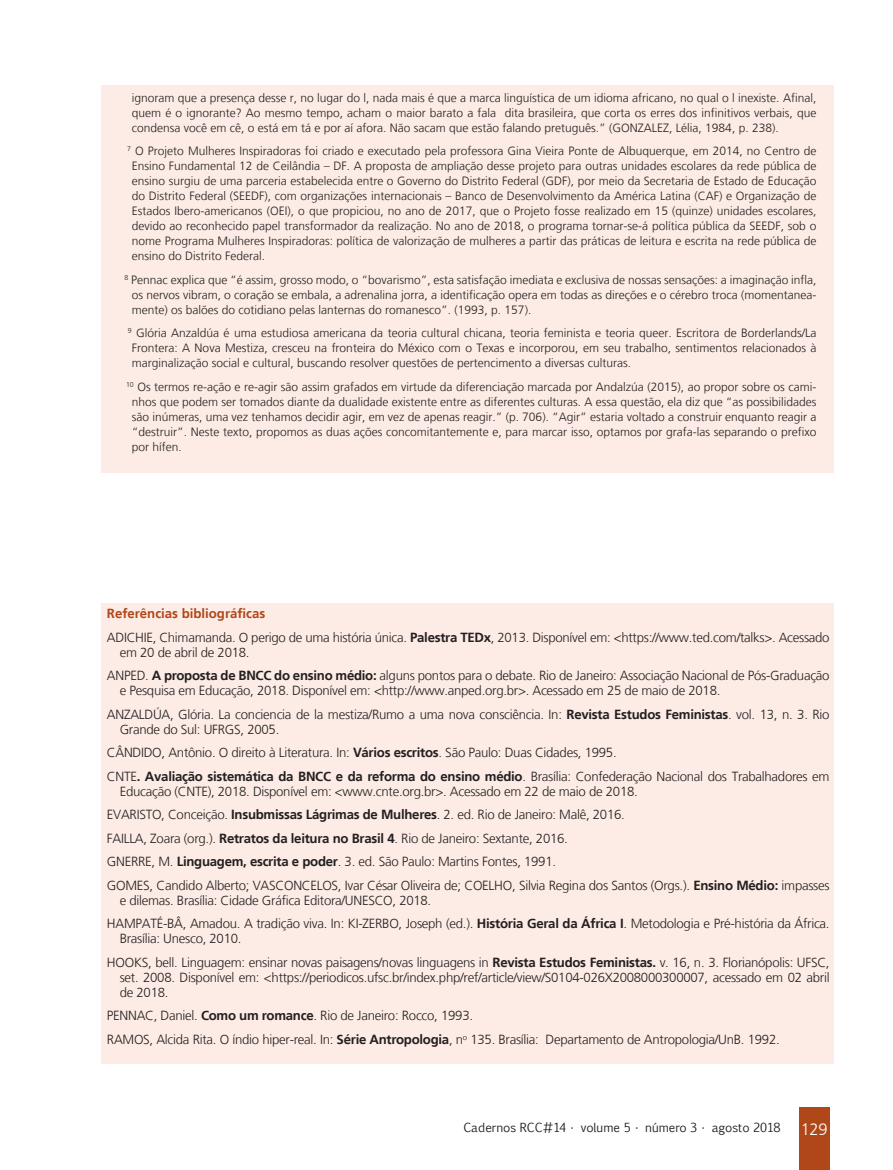
<style>
.page{position:relative;width:893px;height:1170px;background:#fff}
.page>*{position:absolute;margin:0;border:0;box-sizing:border-box;transform-origin:0 0}
.Referências__8_8{font:300 13.2px/15px "Frutiger LT";letter-spacing:-.02em;color:#231f20}
.Subtítulo_LARANJA_DO{font:700 13.2px "Frutiger LT";color:#b04719}
.Notas{font:300 12px/15px "Frutiger LT";color:#231f20;text-align:justify}
.t1{font:12px "Euphemia CAS";color:#231f20}
.s1{font-weight:700}
.s2{font-family:"Frutiger LT";font-weight:300;font-size:16.5px;color:#fff}
</style>
<div class="page">
<div style="left:799px;top:1107px;width:30px;height:62px;background:#b04719"></div>
<div style="left:102px;top:603px;width:732px;height:460px;background:#fdece6"></div>
<div style="left:102px;top:85px;width:732px;height:387px;background:#fdece6"></div>
<p class="Notas" style="left:132px;top:90px;width:686px">ignoram que a presença desse r, no lugar do l, nada mais é que a marca linguística de um idioma africano, no qual o l inexiste. Afinal, quem é o ignorante? Ao mesmo tempo, acham o maior barato a fala dita brasileira, que corta os erres dos infinitivos verbais, que condensa você em cê, o está em tá e por aí afora. Não sacam que estão falando pretuguês.” (GONZALEZ, Lélia, 1984, p. 238).</p>
<p class="Notas" style="left:132px;top:144px;width:686px;text-indent:-5px"><sup>7</sup> O Projeto Mulheres Inspiradoras foi criado e executado pela professora Gina Vieira Ponte de Albuquerque, em 2014, no Centro de Ensino Fundamental 12 de Ceilândia – DF. A proposta de ampliação desse projeto para outras unidades escolares da rede pública de ensino surgiu de uma parceria estabelecida entre o Governo do Distrito Federal (GDF), por meio da Secretaria de Estado de Educação do Distrito Federal (SEEDF), com organizações internacionais – Banco de Desenvolvimento da América Latina (CAF) e Organização de Estados Ibero-americanos (OEI), o que propiciou, no ano de 2017, que o Projeto fosse realizado em 15 (quinze) unidades escolares, devido ao reconhecido papel transformador da realização. No ano de 2018, o programa tornar-se-á política pública da SEEDF, sob o nome Programa Mulheres Inspiradoras: política de valorização de mulheres a partir das práticas de leitura e escrita na rede pública de ensino do Distrito Federal.</p>
<p class="Notas" style="left:132px;top:272px;width:686px;text-indent:-7px"><sup>8</sup> Pennac explica que “é assim, grosso modo, o “bovarismo”, esta satisfação imediata e exclusiva de nossas sensações: a imaginação infla, os nervos vibram, o coração se embala, a adrenalina jorra, a identificação opera em todas as direções e o cérebro troca (momentanea&shy;mente) os balões do cotidiano pelas lanternas do romanesco”. (1993, p. 157).</p>
<p class="Notas" style="left:132px;top:326px;width:686px;text-indent:-4px"><sup>9</sup> Glória Anzaldúa é uma estudiosa americana da teoria cultural chicana, teoria feminista e teoria queer. Escritora de Borderlands/La Frontera: A Nova Mestiza, cresceu na fronteira do México com o Texas e incorporou, em seu trabalho, sentimentos relacionados à marginalização social e cultural, buscando resolver questões de pertencimento a diversas culturas.</p>
<p class="Notas" style="left:132px;top:379px;width:686px;text-indent:-6px"><sup>10</sup> Os termos re-ação e re-agir são assim grafados em virtude da diferenciação marcada por Andalzúa (2015), ao propor sobre os cami&shy;nhos que podem ser tomados diante da dualidade existente entre as diferentes culturas. A essa questão, ela diz que “as possibilidades são inúmeras, uma vez tenhamos decidir agir, em vez de apenas reagir.” (p. 706). “Agir” estaria voltado a construir enquanto reagir a “destruir”. Neste texto, propomos as duas ações concomitantemente e, para marcar isso, optamos por grafa-las separando o prefixo por hífen.</p>
<p class="Subtítulo_LARANJA_DO" style="left:107px;top:605px;width:160px">Referências bibliográficas</p>
<p class="Referências__8_8" style="left:120px;top:629px;width:711px;text-indent:-13px">ADICHIE, Chimamanda. O perigo de uma história única. <span class="s1">Palestra TEDx</span>, 2013. Disponível em: &lt;https://www.ted.com/talks&gt;. Acessado em 20 de abril de 2018.</p>
<p class="Referências__8_8" style="left:120px;top:668px;width:711px;text-indent:-13px">ANPED. <span class="s1">A proposta de BNCC do ensino médio:</span> alguns pontos para o debate. Rio de Janeiro: Associação Nacional de Pós-Graduação e Pesquisa em Educação, 2018. Disponível em: &lt;http://www.anped.org.br&gt;. Acessado em 25 de maio de 2018.</p>
<p class="Referências__8_8" style="left:120px;top:706px;width:711px;text-indent:-13px">ANZALDÚA, Glória. La conciencia de la mestiza/Rumo a uma nova consciência. In: <span class="s1">Revista Estudos Feministas</span>. vol. 13, n. 3. Rio<br>Grande do Sul: UFRGS, 2005.</p>
<p class="Referências__8_8" style="left:107px;top:745px;width:511px">CÂNDIDO, Antônio. O direito à Literatura. In: <span class="s1">Vários escritos</span>. São Paulo: Duas Cidades, 1995.</p>
<p class="Referências__8_8" style="left:120px;top:768px;width:711px;text-indent:-13px">CNTE<span class="s1">. Avaliação sistemática da BNCC e da reforma do ensino médio</span>. Brasília: Confederação Nacional dos Trabalhadores em<br>Educação (CNTE), 2018. Disponível em: &lt;www.cnte.org.br&gt;. Acessado em 22 de maio de 2018.</p>
<p class="Referências__8_8" style="left:107px;top:807px;width:519px">EVARISTO, Conceição. <span class="s1">Insubmissas Lágrimas de Mulheres</span>. 2. ed. Rio de Janeiro: Malê, 2016.</p>
<p class="Referências__8_8" style="left:107px;top:830px;width:462px">FAILLA, Zoara (org.). <span class="s1">Retratos da leitura no Brasil 4</span>. Rio de Janeiro: Sextante, 2016.</p>
<p class="Referências__8_8" style="left:107px;top:854px;width:451px">GNERRE, M. <span class="s1">Linguagem, escrita e poder</span>. 3. ed. São Paulo: Martins Fontes, 1991.</p>
<p class="Referências__8_8" style="left:120px;top:877px;width:711px;text-indent:-13px">GOMES, Candido Alberto; VASCONCELOS, Ivar César Oliveira de; COELHO, Silvia Regina dos Santos (Orgs.). <span class="s1">Ensino Médio:</span> impasses e dilemas. Brasília: Cidade Gráfica Editora/UNESCO, 2018.</p>
<p class="Referências__8_8" style="left:120px;top:916px;width:711px;text-indent:-13px">HAMPATÉ-BÂ, Amadou. A tradição viva. In: KI-ZERBO, Joseph (ed.). <span class="s1">História Geral da África I</span>. Metodologia e Pré-história da África.<br>Brasília: Unesco, 2010.</p>
<p class="Referências__8_8" style="left:120px;top:955px;width:711px;text-align:justify;text-indent:-13px">HOOKS, bell. Linguagem: ensinar novas paisagens/novas linguagens in <span class="s1">Revista Estudos Feministas.</span> v. 16, n. 3. Florianópolis: UFSC, set. 2008. Disponível em: &lt;https://periodicos.ufsc.br/index.php/ref/article/view/S0104-026X2008000300007, acessado em 02 abril de 2018.</p>
<p class="Referências__8_8" style="left:107px;top:1008px;width:368px">PENNAC, Daniel. <span class="s1">Como um romance</span>. Rio de Janeiro: Rocco, 1993.</p>
<p class="Referências__8_8" style="left:107px;top:1032px;width:674px">RAMOS, Alcida Rita. O índio hiper-real. In: <span class="s1">Série Antropologia</span>, n<sup>o</sup> 135. Brasília: Departamento de Antropologia/UnB. 1992.</p>
<p class="t1" style="left:463px;top:1119px;width:366px">Cadernos RCC#14 • volume 5 • número 3 • agosto 2018 <span class="s2">129</span></p>
</div>
